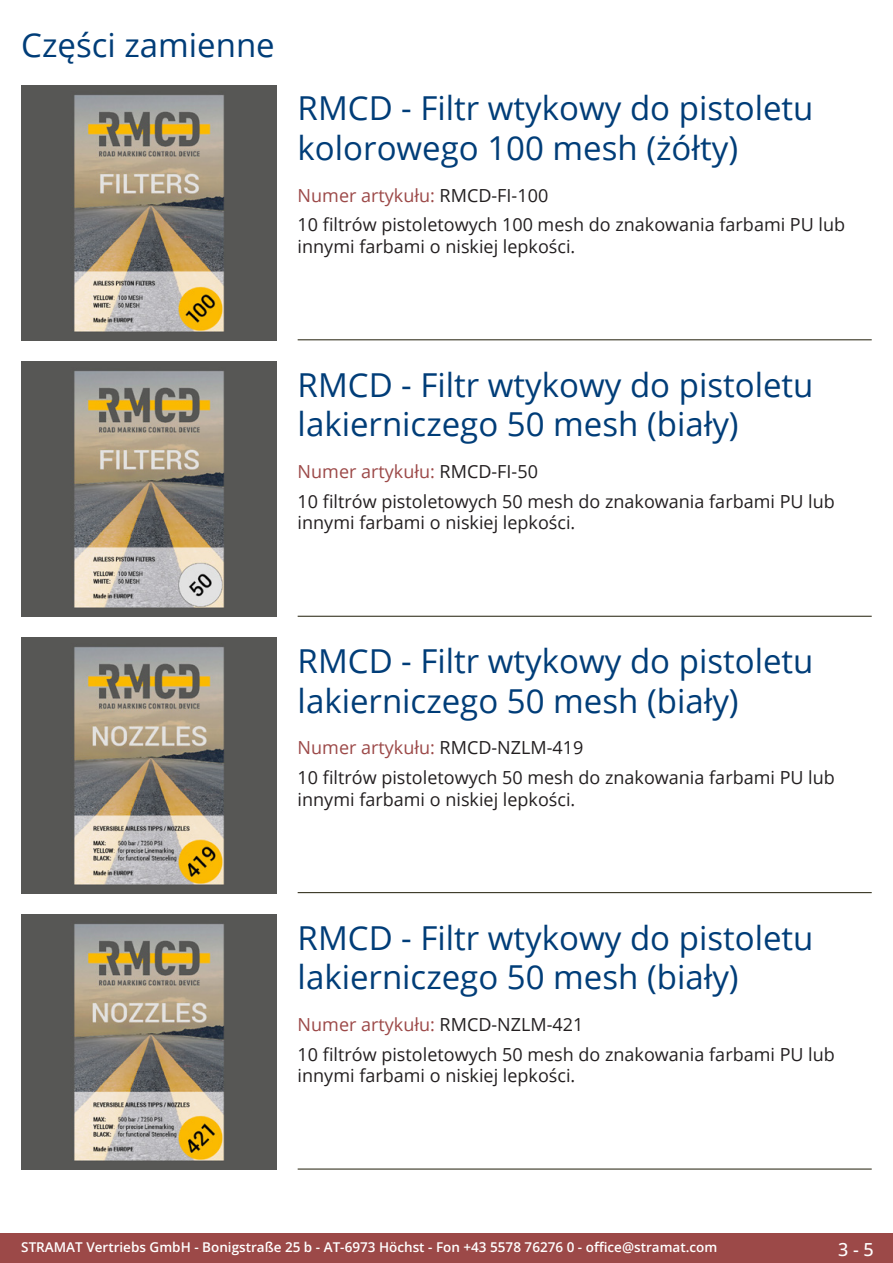
<style>
.page{position:relative;width:893px;height:1263px;background:#fff}
.page>*{position:absolute;margin:0;border:0;box-sizing:border-box;transform-origin:0 0}
.Produkttitel{font:33px/39.6px "Open Sans";color:#003d78}
.RastTitel{font:33px "Open Sans";color:#003d78}
.Beschreibung_Text{font:18px/21.6px "Open Sans";color:#231f20}
.TechDaten_Überschrif{font:18px "Open Sans";color:#9c4948}
.t1{font:500 18px "Open Sans";color:#fff}
.t2{font:600 13.5px "Open Sans";color:#fff}
.s1{color:#231f20}
</style>
<div class="page">
<div style="left:0;top:1233px;width:893px;height:30px;background:#9c4948"></div>
<hr style="left:298px;top:340px;width:574px;height:1px;background:#201d08">
<hr style="left:298px;top:616px;width:574px;height:1px;background:#201d08">
<hr style="left:298px;top:892px;width:574px;height:1px;background:#201d08">
<hr style="left:298px;top:1169px;width:574px;height:1px;background:#201d08">
<img style="left:21px;top:85px;width:255px;height:255px">
<img style="left:21px;top:361px;width:255px;height:256px">
<img style="left:21px;top:638px;width:255px;height:255px">
<img style="left:21px;top:914px;width:255px;height:255px">
<p class="RastTitel" style="left:21px;top:22px;width:255px">Części zamienne</p>
<p class="Produkttitel" style="left:298px;top:88px;width:517px">RMCD - Filtr wtykowy do pistoletu kolorowego 100 mesh (żółty)</p>
<p class="TechDaten_Überschrif" style="left:298px;top:183px;width:252px">Numer artykułu: <span class="s1">RMCD-FI-100</span></p>
<p class="Beschreibung_Text" style="left:298px;top:214px;width:549px">10 filtrów pistoletowych 100 mesh do znakowania farbami PU lub innymi farbami o niskiej lepkości.</p>
<p class="Produkttitel" style="left:298px;top:364px;width:517px">RMCD - Filtr wtykowy do pistoletu lakierniczego 50 mesh (biały)</p>
<p class="TechDaten_Überschrif" style="left:298px;top:459px;width:242px">Numer artykułu: <span class="s1">RMCD-FI-50</span></p>
<p class="Beschreibung_Text" style="left:298px;top:490px;width:539px">10 filtrów pistoletowych 50 mesh do znakowania farbami PU lub innymi farbami o niskiej lepkości.</p>
<p class="Produkttitel" style="left:298px;top:640px;width:517px">RMCD - Filtr wtykowy do pistoletu lakierniczego 50 mesh (biały)</p>
<p class="TechDaten_Überschrif" style="left:298px;top:735px;width:287px">Numer artykułu: <span class="s1">RMCD-NZLM-419</span></p>
<p class="Beschreibung_Text" style="left:298px;top:766px;width:539px">10 filtrów pistoletowych 50 mesh do znakowania farbami PU lub innymi farbami o niskiej lepkości.</p>
<p class="Produkttitel" style="left:298px;top:917px;width:517px">RMCD - Filtr wtykowy do pistoletu lakierniczego 50 mesh (biały)</p>
<p class="TechDaten_Überschrif" style="left:298px;top:1012px;width:287px">Numer artykułu: <span class="s1">RMCD-NZLM-421</span></p>
<p class="Beschreibung_Text" style="left:298px;top:1043px;width:539px">10 filtrów pistoletowych 50 mesh do znakowania farbami PU lub innymi farbami o niskiej lepkości.</p>
<p class="t2" style="left:21px;top:1238px;width:698px">STRAMAT Vertriebs GmbH - Bonigstraße 25 b - AT-6973 Höchst - Fon +43 5578 76276 0 - office@stramat.com</p>
<p class="t1" style="left:838px;top:1237px;width:37px">3 - 5</p>
</div>
